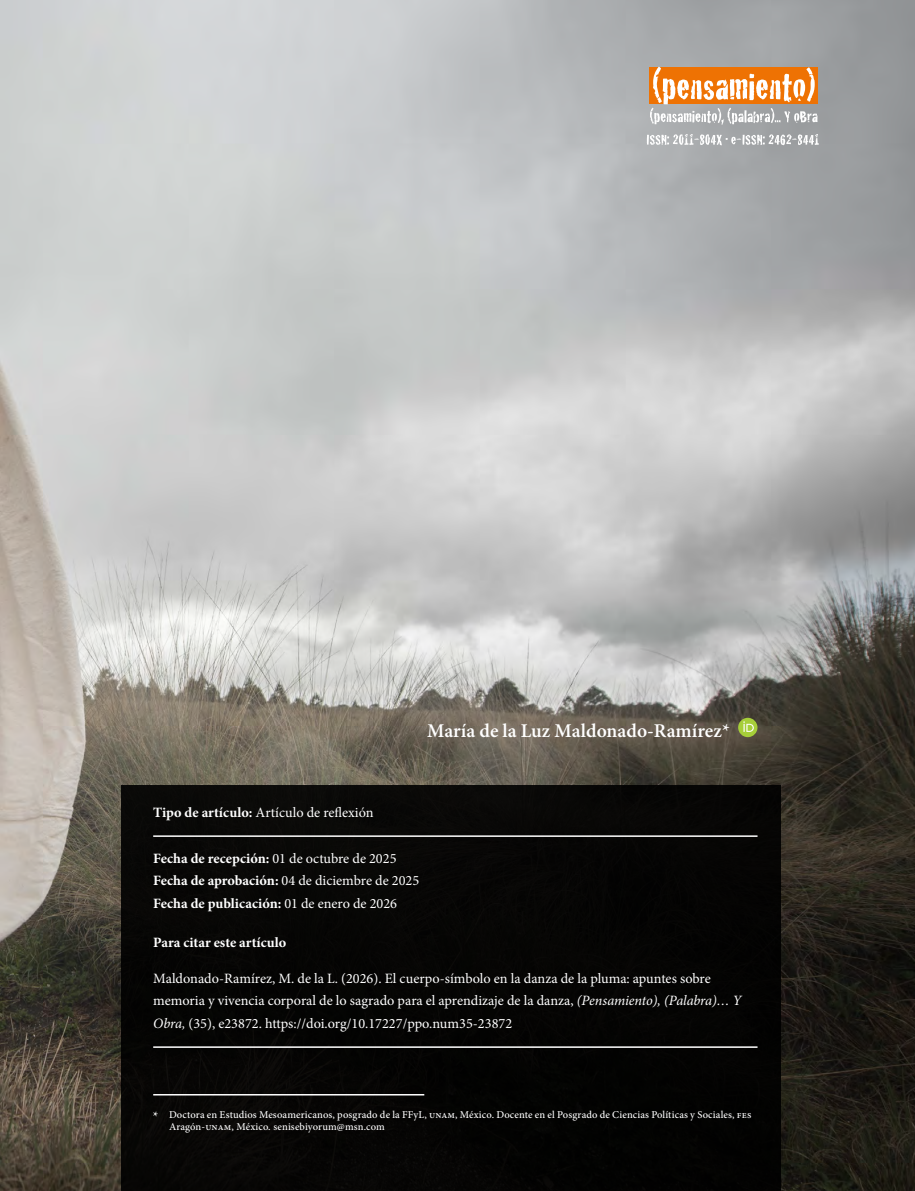
<style>
.page{position:relative;width:915px;height:1191px;background:#fff}
.page>*{position:absolute;margin:0;border:0;box-sizing:border-box;transform-origin:0 0}
.t1{font:600 19.5px "Minion Pro";color:#fff}
.t2{font:14.25px/22.5px "Minion Pro";color:#fff}
.t3{font:700 14.25px/22.5px "Minion Pro";color:#fff}
.t4{font:500 10.5px/12.6px "Minion Pro";letter-spacing:.01em;color:#fff}
.s1{font-weight:700}
.s2{font-weight:400}
.s3{font-style:italic}
.s4{font-weight:400;font-size:14.25px}
</style>
<div class="page">
<img style="left:0;top:0;width:914px;height:1191px">
<svg style="left:649px;top:67px;width:168px;height:58px"></svg>
<div style="left:121px;top:785px;width:659px;height:406px;background:#000"></div>
<hr style="left:153px;top:1094px;width:271px;height:1px;background:#fff">
<hr style="left:153px;top:835px;width:604px;height:2px;background:#fff">
<hr style="left:153px;top:1046px;width:604px;height:1px;background:#fff">
<svg style="left:646px;top:134px;width:172px;height:11px"></svg>
<svg style="left:737px;top:718px;width:20px;height:19px"></svg>
<svg style="left:743px;top:721px;width:10px;height:11px"></svg>
<h1 class="t1" style="left:427px;top:717px;width:304px">María de la Luz Maldonado-Ramírez*</h1>
<p class="t2" style="left:153px;top:801px;width:222px"><span class="s1">Tipo de artículo:</span> Artículo de reflexión</p>
<p class="t3" style="left:153px;top:846px;width:267px">Fecha de recepción: <span class="s2">01 de octubre de 2025<br></span>Fecha de aprobación: <span class="s2">04 de diciembre de 2025<br></span>Fecha de publicación: <span class="s2">01 de enero de 2026</span></p>
<p class="t3" style="left:153px;top:931px;width:135px">Para citar este artículo</p>
<p class="t2" style="left:153px;top:967px;width:589px">Maldonado-Ramírez, M. de la L. (2026). El cuerpo-símbolo en la danza de la pluma: apuntes sobre memoria y vivencia corporal de lo sagrado para el aprendizaje de la danza, <span class="s3">(Pensamiento), (Palabra)… Y<br>Obra,</span> (35), e23872. https://doi.org/10.17227/ppo.num35-23872</p>
<p class="t4" style="left:169px;top:1108px;width:584px;text-indent:-16px"><span class="s4">*</span> Doctora en Estudios Mesoamericanos, posgrado de la FFyL, unam, México. Docente en el Posgrado de Ciencias Políticas y Sociales, fes<br>Aragón-unam, México. senisebiyorum@msn.com</p>
</div>
